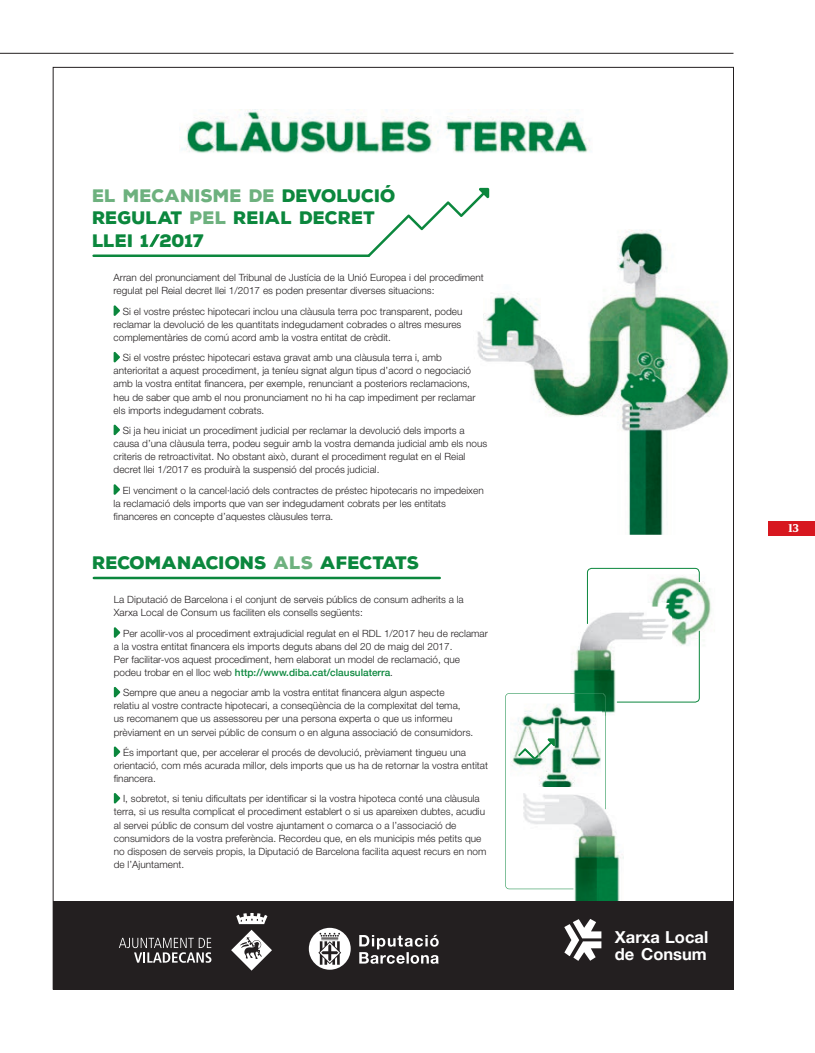
<style>
.page{position:relative;width:815px;height:1053px;background:#fff}
.page>*{position:absolute;margin:0;border:0;box-sizing:border-box;transform-origin:0 0}
.t1{font:900 17.5px/22.5px "Nexa Rust Sans";color:#0b873d}
.t2{font:700 16.5px/17.2px "Helvetica Neue";color:#fff}
.t3{font:900 11.25px "Maga";color:#fff}
.t4{font:300 10px/13.1px "Helvetica Neue LT Std";letter-spacing:.005em;color:#231f20}
.t5{font:500 10px "Helvetica Neue";letter-spacing:.005em;color:#0b873d}
.s1{color:#6db17e}
.s2{font-family:"Helvetica Neue LT Std";font-weight:300;color:#231f20}
</style>
<div class="page">
<hr style="left:0;top:53px;width:733px;height:1px;background:#231f20">
<div style="left:769px;top:521px;width:46px;height:14px;background:#d7171f"></div>
<img style="left:517px;top:814px;width:107px;height:87px">
<svg style="left:505px;top:693px;width:101px;height:196px"></svg>
<img style="left:672px;top:582px;width:40px;height:48px">
<img style="left:571px;top:603px;width:101px;height:110px">
<img style="left:570px;top:693px;width:36px;height:22px">
<img style="left:647px;top:624px;width:25px;height:6px">
<svg style="left:617px;top:630px;width:83px;height:72px"></svg>
<svg style="left:587px;top:567px;width:113px;height:57px"></svg>
<img style="left:477px;top:229px;width:254px;height:305px">
<img style="left:484px;top:285px;width:57px;height:72px">
<img style="left:181px;top:109px;width:409px;height:44px">
<div style="left:53px;top:901px;width:680px;height:88px;background:#231f20"></div>
<svg style="left:119px;top:937px;width:92px;height:25px"></svg>
<svg style="left:231px;top:913px;width:41px;height:57px"></svg>
<svg style="left:359px;top:934px;width:80px;height:29px"></svg>
<svg style="left:309px;top:927px;width:42px;height:42px"></svg>
<svg style="left:368px;top:188px;width:121px;height:69px"></svg>
<hr style="left:94px;top:254px;width:275px;height:3px;background:#0b873d">
<svg style="left:149px;top:234px;width:11px;height:13px"></svg>
<svg style="left:114px;top:305px;width:6px;height:11px"></svg>
<svg style="left:114px;top:352px;width:6px;height:10px"></svg>
<svg style="left:114px;top:424px;width:6px;height:11px"></svg>
<svg style="left:114px;top:484px;width:6px;height:11px"></svg>
<svg style="left:114px;top:627px;width:6px;height:11px"></svg>
<svg style="left:114px;top:687px;width:6px;height:10px"></svg>
<svg style="left:114px;top:746px;width:6px;height:11px"></svg>
<svg style="left:114px;top:793px;width:6px;height:10px"></svg>
<hr style="left:94px;top:576px;width:346px;height:3px;background:#0b873d">
<svg style="left:564px;top:919px;width:37px;height:41px"></svg>
<h1 class="t1" style="left:92px;top:184px;width:305px"><span class="s1">EL MECANISME DE</span> DEVOLUCIÓ<br>REGULAT <span class="s1">PEL</span> REIAL DECRET<br>LLEI 1 2017</h1>
<p class="t4" style="left:114px;top:271px;width:372px">Arran del pronunciament del Tribunal de Justícia de la Unió Europea i del procediment regulat pel Reial decret llei 1/2017 es poden presentar diverses situacions:</p>
<p class="t4" style="left:114px;top:304px;width:350px;text-align:justify;text-indent:9px">Si el vostre préstec hipotecari inclou una clàusula terra poc transparent, podeu reclamar la devolució de les quantitats indegudament cobrades o altres mesures complementàries de comú acord amb la vostra entitat de crèdit.</p>
<p class="t4" style="left:114px;top:351px;width:363px;text-indent:9px">Si el vostre préstec hipotecari estava gravat amb una clàusula terra i, amb anterioritat a aquest procediment, ja teníeu signat algun tipus d’acord o negociació amb la vostra entitat financera, per exemple, renunciant a posteriors reclamacions, heu de saber que amb el nou pronunciament no hi ha cap impediment per reclamar els imports indegudament cobrats.</p>
<p class="t4" style="left:114px;top:423px;width:375px;text-indent:9px">Si ja heu iniciat un procediment judicial per reclamar la devolució dels imports a causa d’una clàusula terra, podeu seguir amb la vostra demanda judicial amb els nous criteris de retroactivitat. No obstant això, durant el procediment regulat en el Reial decret llei 1/2017 es produirà la suspensió del procés judicial.</p>
<p class="t4" style="left:114px;top:483px;width:372px;text-indent:9px">El venciment o la cancel·lació dels contractes de préstec hipotecaris no impedeixen la reclamació dels imports que van ser indegudament cobrats per les entitats financeres en concepte d’aquestes clàusules terra.</p>
<h1 class="t1" style="left:93px;top:551px;width:328px">RECOMANACIONS <span class="s1">ALS</span> AFECTATS</h1>
<p class="t4" style="left:114px;top:592px;width:351px">La Diputació de Barcelona i el conjunt de serveis públics de consum adherits a la<br>Xarxa Local de Consum us faciliten els consells següents:</p>
<p class="t4" style="left:114px;top:626px;width:376px;text-indent:9px">Per acollir-vos al procediment extrajudicial regulat en el RDL 1/2017 heu de reclamar a la vostra entitat financera els imports deguts abans del 20 de maig del 2017.<br>Per facilitar-vos aquest procediment, hem elaborat un model de reclamació, que</p>
<p class="t5" style="left:114px;top:664px;width:281px"><span class="s2">podeu trobar en el lloc web</span> http://www.diba.cat/clausulaterra<span class="s2">.</span></p>
<p class="t4" style="left:114px;top:685px;width:361px;text-indent:9px">Sempre que aneu a negociar amb la vostra entitat financera algun aspecte<br>relatiu al vostre contracte hipotecari, a conseqüència de la complexitat del tema, us recomanem que us assessoreu per una persona experta o que us informeu prèviament en un servei públic de consum o en alguna associació de consumidors.</p>
<p class="t4" style="left:114px;top:745px;width:376px;text-indent:9px">És important que, per accelerar el procés de devolució, prèviament tingueu una orientació, com més acurada millor, dels imports que us ha de retornar la vostra entitat financera.</p>
<p class="t4" style="left:114px;top:791px;width:374px;text-indent:9px">I, sobretot, si teniu dificultats per identificar si la vostra hipoteca conté una clàusula terra, si us resulta complicat el procediment establert o si us apareixen dubtes, acudiu al servei públic de consum del vostre ajuntament o comarca o a l’associació de consumidors de la vostra preferència. Recordeu que, en els municipis més petits que no disposen de serveis propis, la Diputació de Barcelona facilita aquest recurs en nom de l’Ajuntament.</p>
<p class="t3" style="left:788px;top:522px;width:28px">193 6</p>
<h2 class="t2" style="left:615px;top:929px;width:95px">Xarxa Local de Consum</h2>
</div>
